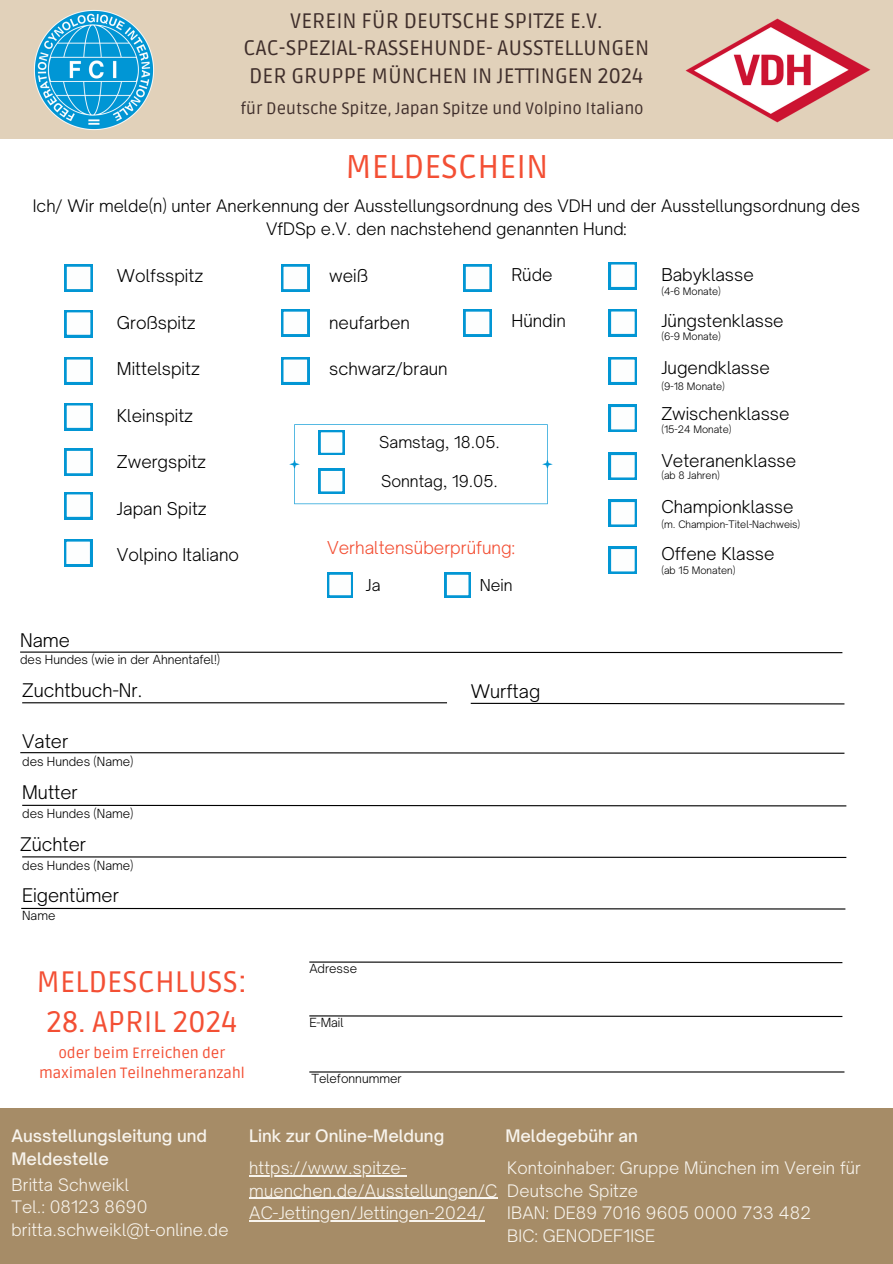
<style>
.page{position:relative;width:893px;height:1264px;background:#fff}
.page>*{position:absolute;margin:0;border:0;box-sizing:border-box;transform-origin:0 0}
.t1{font:33px "Ruda";color:#f34f34}
.t2{font:29.7px "Ruda";color:#f34f34}
.t3{font:21px/27px "Ruda";color:#3f2e2b;text-align:center}
.t4{font:300 18px "Open Sauce One";color:#000}
.t5{font:300 16.95px "Open Sauce One";color:#000}
.t6{font:300 16.95px "Open Sauce One";color:#f34f34}
.t7{font:300 16.5px/22.5px "Open Sauce One";letter-spacing:.01em;color:#f8f4ed}
.t8{font:300 16.5px/22.5px "Open Sauce One";color:#000;text-align:center}
.t9{font:500 16.5px/22.5px "Open Sauce One";color:#f8f4ed}
.t10{font:16.5px "Ruda";color:#3f2e2b}
.t11{font:300 15.75px "Open Sauce One";color:#000}
.t12{font:15px/20.2px "Ruda";color:#f34f34;text-align:center}
.t13{font:300 12px "Open Sauce One";color:#000}
.t14{font:300 9.9px "Open Sauce One";color:#000}
</style>
<div class="page">
<div style="left:0;top:0;width:892px;height:139px;background:#e1d1ba"></div>
<img style="left:34px;top:10px;width:120px;height:120px">
<img style="left:685px;top:18px;width:186px;height:105px">
<div style="left:0;top:1107px;width:892px;height:156px;background:#a68c67"></div>
<svg style="left:65px;top:264px;width:28px;height:27px"></svg>
<svg style="left:65px;top:310px;width:28px;height:27px"></svg>
<svg style="left:64px;top:357px;width:28px;height:27px"></svg>
<svg style="left:64px;top:403px;width:28px;height:27px"></svg>
<svg style="left:65px;top:448px;width:28px;height:27px"></svg>
<svg style="left:64px;top:492px;width:28px;height:27px"></svg>
<svg style="left:281px;top:264px;width:28px;height:27px"></svg>
<svg style="left:281px;top:309px;width:28px;height:27px"></svg>
<svg style="left:281px;top:357px;width:28px;height:27px"></svg>
<svg style="left:463px;top:264px;width:28px;height:27px"></svg>
<svg style="left:463px;top:309px;width:28px;height:27px"></svg>
<svg style="left:608px;top:262px;width:29px;height:27px"></svg>
<svg style="left:608px;top:309px;width:29px;height:27px"></svg>
<svg style="left:608px;top:357px;width:29px;height:27px"></svg>
<svg style="left:608px;top:405px;width:29px;height:26px"></svg>
<div style="left:608px;top:453px;width:29px;height:27px;background:#0296d4"></div>
<svg style="left:611px;top:455px;width:24px;height:23px"></svg>
<svg style="left:608px;top:500px;width:29px;height:26px"></svg>
<svg style="left:608px;top:547px;width:29px;height:26px"></svg>
<svg style="left:327px;top:572px;width:26px;height:25px"></svg>
<hr style="left:22px;top:702px;width:425px;height:1px;background:#000">
<svg style="left:470px;top:702px;width:375px;height:3px"></svg>
<svg style="left:20px;top:752px;width:825px;height:2px;background:#6e6e6e"></svg>
<svg style="left:20px;top:651px;width:823px;height:2px;background:#747474"></svg>
<svg style="left:309px;top:961px;width:534px;height:2px"></svg>
<svg style="left:289px;top:424px;width:263px;height:80px"></svg>
<hr style="left:249px;top:1175px;width:157px;height:1px;background:#f8f4ed">
<hr style="left:249px;top:1197px;width:248px;height:1px;background:#f8f4ed">
<hr style="left:249px;top:1220px;width:236px;height:1px;background:#f8f4ed">
<svg style="left:22px;top:804px;width:825px;height:3px"></svg>
<svg style="left:22px;top:856px;width:825px;height:2px;background:#6e6e6e"></svg>
<svg style="left:21px;top:907px;width:825px;height:3px"></svg>
<svg style="left:309px;top:1015px;width:534px;height:2px"></svg>
<svg style="left:444px;top:572px;width:26px;height:25px"></svg>
<hr style="left:309px;top:1071px;width:535px;height:1px;background:#000">
<svg style="left:64px;top:539px;width:28px;height:27px"></svg>
<h4 class="t3" style="left:243px;top:8px;width:407px">VEREIN FÜR DEUTSCHE SPITZE E.V.<br>CAC-SPEZIAL-RASSEHUNDE- AUSSTELLUNGEN<br>DER GRUPPE MÜNCHEN IN JETTINGEN 2024</h4>
<h4 class="t10" style="left:240px;top:99px;width:404px">für Deutsche Spitze, Japan Spitze und Volpino Italiano</h4>
<h4 class="t1" style="left:345px;top:147px;width:204px">MELDESCHEIN</h4>
<h4 class="t8" style="left:33px;top:195px;width:828px">Ich/ Wir melde(n) unter Anerkennung der Ausstellungsordnung des VDH und der Ausstellungsordnung des<br>VfDSp e.V. den nachstehend genannten Hund:</h4>
<p class="t5" style="left:117px;top:265px;width:88px">Wolfsspitz</p>
<h5 class="t5" style="left:117px;top:312px;width:80px">Großspitz</h5>
<h5 class="t5" style="left:117px;top:358px;width:84px">Mittelspitz</h5>
<h4 class="t5" style="left:117px;top:405px;width:78px">Kleinspitz</h4>
<h5 class="t5" style="left:117px;top:451px;width:91px">Zwergspitz</h5>
<h5 class="t5" style="left:117px;top:498px;width:91px">Japan Spitz</h5>
<h4 class="t5" style="left:117px;top:544px;width:124px">Volpino Italiano</h4>
<h4 class="t5" style="left:511px;top:264px;width:43px">Rüde</h4>
<h4 class="t5" style="left:511px;top:310px;width:56px">Hündin</h4>
<h4 class="t5" style="left:661px;top:264px;width:94px">Babyklasse</h4>
<p class="t5" style="left:661px;top:310px;width:124px">Jüngstenklasse</p>
<p class="t5" style="left:661px;top:357px;width:110px">Jugendklasse</p>
<p class="t5" style="left:661px;top:403px;width:130px">Zwischenklasse</p>
<p class="t5" style="left:661px;top:450px;width:136px">Veteranenklasse</p>
<p class="t5" style="left:661px;top:496px;width:134px">Championklasse</p>
<p class="t5" style="left:661px;top:543px;width:115px">Offene Klasse</p>
<h4 class="t5" style="left:329px;top:265px;width:40px">weiß</h4>
<h4 class="t5" style="left:329px;top:312px;width:82px">neufarben</h4>
<h4 class="t5" style="left:329px;top:358px;width:120px">schwarz/braun</h4>
<p class="t14" style="left:661px;top:285px;width:61px">(4-6 Monate)</p>
<h4 class="t14" style="left:661px;top:330px;width:61px">(6-9 Monate)</h4>
<h6 class="t14" style="left:661px;top:380px;width:65px">(9-18 Monate)</h6>
<p class="t14" style="left:661px;top:423px;width:72px">(15-24 Monate)</p>
<h6 class="t11" style="left:379px;top:432px;width:122px">Samstag, 18.05.</h6>
<h6 class="t11" style="left:381px;top:471px;width:118px">Sonntag, 19.05.</h6>
<h4 class="t14" style="left:661px;top:469px;width:60px">(ab 8 Jahren)</h4>
<h4 class="t14" style="left:661px;top:518px;width:140px">(m. Champion-Titel-Nachweis)</h4>
<h4 class="t14" style="left:661px;top:564px;width:75px">(ab 15 Monaten)</h4>
<h6 class="t6" style="left:327px;top:536px;width:189px">Verhaltensüberprüfung:</h6>
<h4 class="t11" style="left:366px;top:575px;width:16px">Ja</h4>
<h4 class="t11" style="left:479px;top:575px;width:34px">Nein</h4>
<h4 class="t4" style="left:20px;top:629px;width:51px">Name</h4>
<h6 class="t13" style="left:20px;top:652px;width:201px">des Hundes (wie in der Ahnentafel!)</h6>
<p class="t4" style="left:22px;top:679px;width:122px">Zuchtbuch-Nr.</p>
<h4 class="t4" style="left:22px;top:729px;width:48px">Vater</h4>
<h1 class="t4" style="left:22px;top:781px;width:57px">Mutter</h1>
<h4 class="t4" style="left:20px;top:832px;width:67px">Züchter</h4>
<h6 class="t13" style="left:22px;top:753px;width:113px">des Hundes (Name)</h6>
<h6 class="t13" style="left:22px;top:806px;width:113px">des Hundes (Name)</h6>
<h3 class="t13" style="left:22px;top:858px;width:113px">des Hundes (Name)</h3>
<h3 class="t13" style="left:22px;top:908px;width:35px">Name</h3>
<h4 class="t4" style="left:22px;top:884px;width:98px">Eigentümer</h4>
<h2 class="t2" style="left:36px;top:964px;width:212px">MELDESCHLUSS:</h2>
<h2 class="t2" style="left:46px;top:1004px;width:193px">28. APRIL 2024</h2>
<p class="t12" style="left:39px;top:1043px;width:207px">oder beim Erreichen der maximalen Teilnehmeranzahl</p>
<h3 class="t13" style="left:309px;top:961px;width:49px">Adresse</h3>
<h4 class="t13" style="left:309px;top:1015px;width:36px">E-Mail</h4>
<h4 class="t13" style="left:311px;top:1070px;width:92px">Telefonnummer</h4>
<h6 class="t4" style="left:470px;top:679px;width:71px">Wurftag</h6>
<h4 class="t9" style="left:12px;top:1124px;width:197px">Ausstellungsleitung und<br>Meldestelle</h4>
<h4 class="t9" style="left:249px;top:1124px;width:196px">Link zur Online-Meldung</h4>
<h4 class="t9" style="left:505px;top:1124px;width:134px">Meldegebühr an</h4>
<h4 class="t7" style="left:507px;top:1156px;width:355px">Kontoinhaber: Gruppe München im Verein für<br>Deutsche Spitze<br>IBAN: DE89 7016 9605 0000 733 482<br>BIC: GENODEF1ISE</h4>
<h4 class="t7" style="left:249px;top:1156px;width:159px">https://www.spitze-</h4>
<h4 class="t7" style="left:249px;top:1179px;width:250px">muenchen.de/Ausstellungen/C</h4>
<h4 class="t7" style="left:249px;top:1201px;width:237px">AC-Jettingen/Jettingen-2024/</h4>
<h4 class="t7" style="left:12px;top:1173px;width:218px">Britta Schweikl<br>Tel.: 08123 8690 britta.schweikl@t-online.de</h4>
</div>
